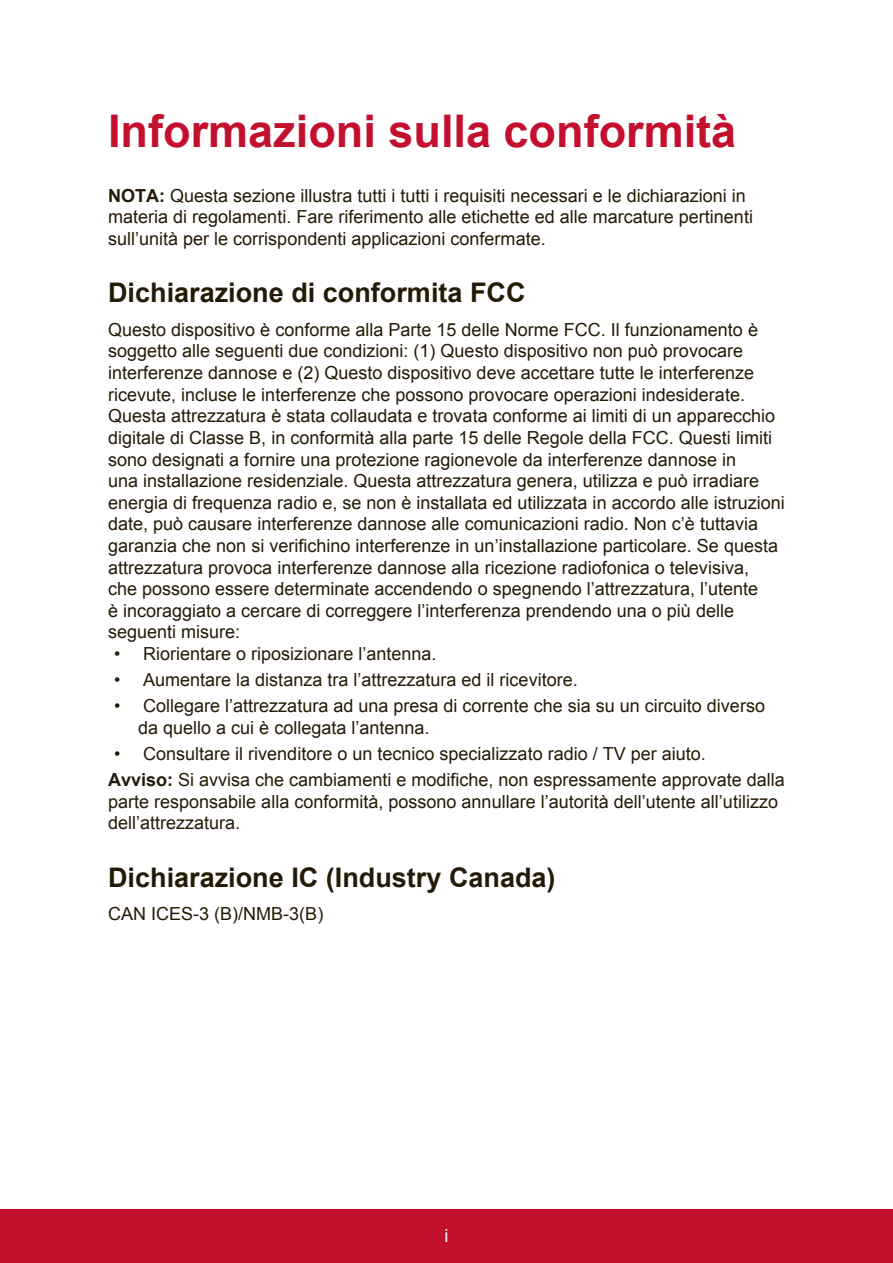
<style>
.page{position:relative;width:893px;height:1263px;background:#fff}
.page>*{position:absolute;margin:0;border:0;box-sizing:border-box;transform-origin:0 0}
.t1{font:700 45px "Arial";color:#c3102f}
.t2{font:700 27px "Arial";color:#251a05}
.t3{font:18px/21.6px "Arial";color:#251a05}
.t4{font:18px "Arial";color:#fff}
.s1{font-weight:700}
</style>
<div class="page">
<div style="left:0;top:1210px;width:892px;height:53px;background:#c3102f"></div>
<h1 class="t1" style="left:108px;top:101px;width:629px">Informazioni sulla conformità</h1>
<p class="t3" style="left:108px;top:185px;width:646px"><span class="s1">NOTA:</span> Questa sezione illustra tutti i tutti i requisiti necessari e le dichiarazioni in materia di regolamenti. Fare riferimento alle etichette ed alle marcature pertinenti sull’unità per le corrispondenti applicazioni confermate.</p>
<h2 class="t2" style="left:108px;top:275px;width:419px">Dichiarazione di conformita FCC</h2>
<p class="t3" style="left:108px;top:319px;width:678px">Questo dispositivo è conforme alla Parte 15 delle Norme FCC. Il funzionamento è soggetto alle seguenti due condizioni: (1) Questo dispositivo non può provocare interferenze dannose e (2) Questo dispositivo deve accettare tutte le interferenze ricevute, incluse le interferenze che possono provocare operazioni indesiderate.<br>Questa attrezzatura è stata collaudata e trovata conforme ai limiti di un apparecchio digitale di Classe B, in conformità alla parte 15 delle Regole della FCC. Questi limiti sono designati a fornire una protezione ragionevole da interferenze dannose in<br>una installazione residenziale. Questa attrezzatura genera, utilizza e può irradiare energia di frequenza radio e, se non è installata ed utilizzata in accordo alle istruzioni date, può causare interferenze dannose alle comunicazioni radio. Non c’è tuttavia garanzia che non si verifichino interferenze in un’installazione particolare. Se questa attrezzatura provoca interferenze dannose alla ricezione radiofonica o televisiva,<br>che possono essere determinate accendendo o spegnendo l’attrezzatura, l’utente<br>è incoraggiato a cercare di correggere l’interferenza prendendo una o più delle seguenti misure:</p>
<p class="t3" style="left:114px;top:643px;width:324px">• Riorientare o riposizionare l’antenna.</p>
<p class="t3" style="left:114px;top:669px;width:465px">• Aumentare la distanza tra l’attrezzatura ed il ricevitore.</p>
<p class="t3" style="left:138px;top:695px;width:628px;text-indent:-24px">• Collegare l’attrezzatura ad una presa di corrente che sia su un circuito diverso da quello a cui è collegata l’antenna.</p>
<p class="t3" style="left:108px;top:740px;width:678px;line-height:26.1px;text-indent:6px">• Consultare il rivenditore o un tecnico specializzato radio / TV per aiuto.<br><span class="s1">Avviso:</span> Si avvisa che cambiamenti e modifiche, non espressamente approvate dalla</p>
<p class="t3" style="left:108px;top:790px;width:671px">parte responsabile alla conformità, possono annullare l’autorità dell’utente all’utilizzo dell’attrezzatura.</p>
<h2 class="t2" style="left:108px;top:859px;width:449px">Dichiarazione IC (Industry Canada)</h2>
<p class="t3" style="left:108px;top:903px;width:217px">CAN ICES-3 (B)/NMB-3(B)</p>
<p class="t4" style="left:444px;top:1223px;width:5px">i</p>
</div>
